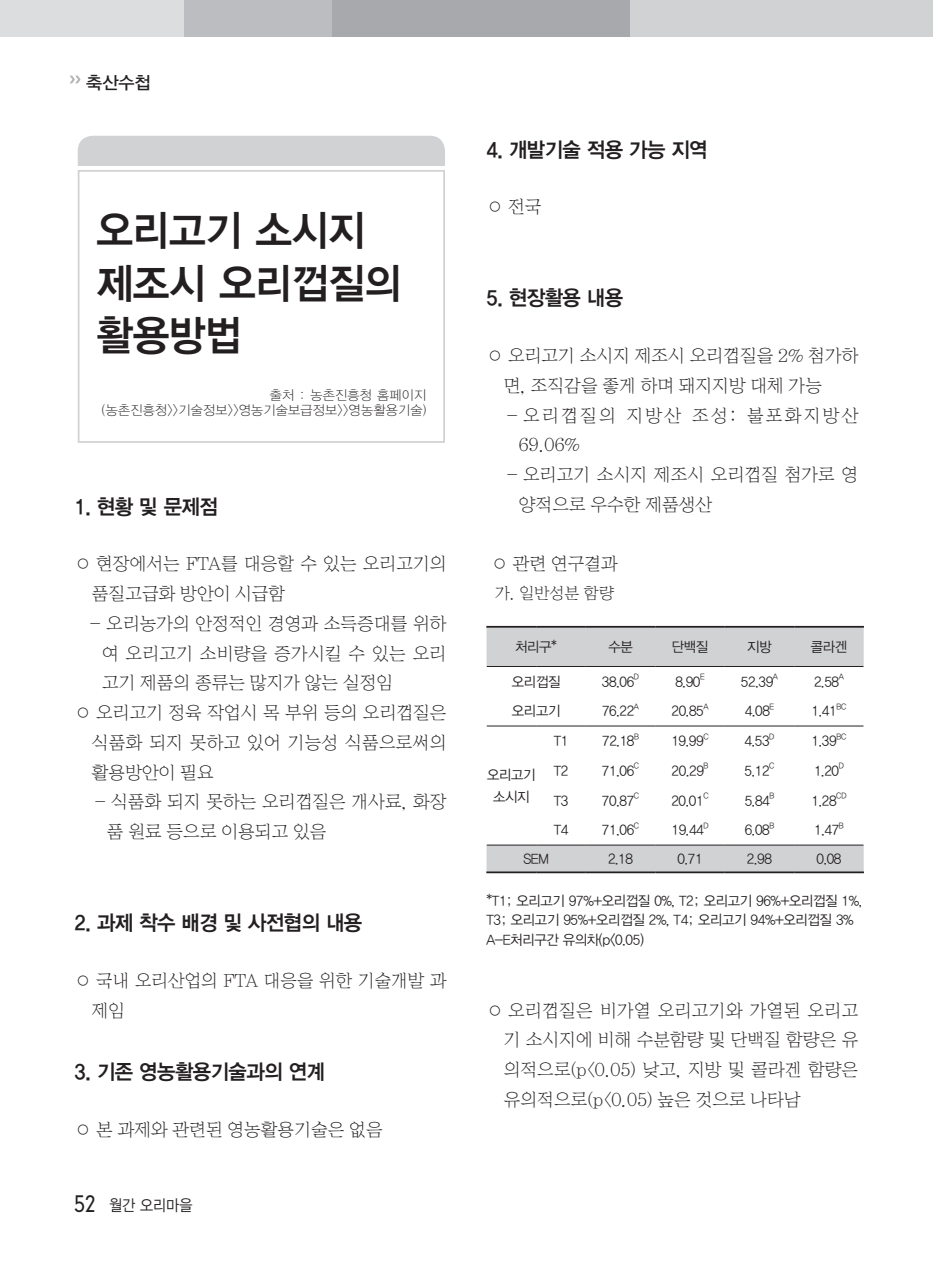
<style>
.page{position:relative;width:933px;height:1275px;background:#fff}
.page>*{position:absolute;margin:0;border:0;box-sizing:border-box;transform-origin:0 0}
.t1{font:42px/52.5px "YDIYGO340";letter-spacing:-.01em;color:#231f20;scale:.95 1}
.t2{font:21px "YDIYGO340";letter-spacing:-.025em;color:#231f20;scale:.95 1}
.t3{font:17.5px/29.8px "YDIY Sin";letter-spacing:-.025em;color:#231f20}
.t4{font:17.5px/29.8px "YDIY Sin";letter-spacing:.105em;color:#231f20}
.t5{font:17.5px "YDIYGO330";color:#231f20}
.t6{font:15.75px "YDIYGO320";color:#231f20;scale:.9 1}
.t7{font:15.75px "YDIY Sin";letter-spacing:-.025em;color:#231f20}
.ÙÅÁ_Û{font:14px "YDIYGO320";letter-spacing:-.025em;color:#231f20;scale:.96 1}
.t8{font:13.12px "YDIYGO310";letter-spacing:.02em;color:#231f20}
.ÙÅÁ_Û-2{font:8.22px "YDIYGO320";color:#231f20;scale:.96 1}
.s1{font-family:"DIN Neuzeit Grotesk Std";font-weight:300;font-size:22.75px}
</style>
<div class="page">
<div style="left:78px;top:136px;width:367px;height:136px;background:#d1d2d4;border-radius:15px"></div>
<div style="left:74px;top:167px;width:385px;height:243px;background:#fff"></div>
<div style="left:78px;top:170px;width:367px;height:273px;border:2px solid #d1d2d4"></div>
<div style="left:0;top:0;width:184px;height:36px;background:#dcdddf"></div>
<div style="left:184px;top:0;width:148px;height:36px;background:#bcbdc0"></div>
<div style="left:332px;top:0;width:298px;height:36px;background:#a8a9ad"></div>
<div style="left:630px;top:0;width:303px;height:36px;background:#d1d2d4"></div>
<div style="left:486px;top:628px;width:377px;height:38px;background:#d1d2d4"></div>
<div style="left:486px;top:845px;width:377px;height:26px;background:#d1d2d4"></div>
<hr style="left:486px;top:626px;width:50px;height:2px;background:#231f20">
<hr style="left:536px;top:626px;width:50px;height:2px;background:#231f20">
<hr style="left:586px;top:626px;width:69px;height:2px;background:#231f20">
<hr style="left:655px;top:626px;width:69px;height:2px;background:#231f20">
<hr style="left:724px;top:626px;width:70px;height:2px;background:#231f20">
<hr style="left:794px;top:626px;width:70px;height:2px;background:#231f20">
<hr style="left:486px;top:871px;width:50px;height:2px;background:#231f20">
<hr style="left:536px;top:871px;width:50px;height:2px;background:#231f20">
<hr style="left:586px;top:871px;width:69px;height:2px;background:#231f20">
<hr style="left:655px;top:871px;width:69px;height:2px;background:#231f20">
<hr style="left:724px;top:871px;width:70px;height:2px;background:#231f20">
<hr style="left:794px;top:871px;width:70px;height:2px;background:#231f20">
<hr style="left:487px;top:666px;width:49px;height:1px;background:#231f20">
<hr style="left:536px;top:666px;width:50px;height:1px;background:#231f20">
<hr style="left:586px;top:666px;width:69px;height:1px;background:#231f20">
<hr style="left:655px;top:666px;width:69px;height:1px;background:#231f20">
<hr style="left:724px;top:666px;width:70px;height:1px;background:#231f20">
<hr style="left:794px;top:666px;width:69px;height:1px;background:#231f20">
<hr style="left:487px;top:726px;width:49px;height:1px;background:#231f20">
<hr style="left:536px;top:726px;width:50px;height:1px;background:#231f20">
<hr style="left:586px;top:726px;width:69px;height:1px;background:#231f20">
<hr style="left:655px;top:726px;width:69px;height:1px;background:#231f20">
<hr style="left:724px;top:726px;width:70px;height:1px;background:#231f20">
<hr style="left:794px;top:726px;width:69px;height:1px;background:#231f20">
<hr style="left:487px;top:845px;width:49px;height:1px;background:#231f20">
<hr style="left:536px;top:845px;width:50px;height:1px;background:#231f20">
<hr style="left:586px;top:845px;width:69px;height:1px;background:#231f20">
<hr style="left:655px;top:845px;width:69px;height:1px;background:#231f20">
<hr style="left:724px;top:845px;width:70px;height:1px;background:#231f20">
<hr style="left:794px;top:845px;width:69px;height:1px;background:#231f20">
<p class="t5" style="left:69px;top:73px;width:83px"><sup>》》</sup>축산수첩</p>
<p class="t1" style="left:97px;top:205px;width:284px">오리고기 소시지</p>
<p class="t1" style="left:97px;top:257px;width:322px">제조시 오리껍질의 활용방법</p>
<p class="t8" style="left:270px;top:388px;width:158px">출처 : 농촌진흥청 홈페이지</p>
<p class="t8" style="left:102px;top:403px;width:326px">(농촌진흥청&gt;&gt;기술정보&gt;&gt;영농기술보급정보&gt;&gt;영농활용기술)</p>
<p class="t2" style="left:74px;top:494px;width:152px">1. 현황 및 문제점</p>
<p class="t3" style="left:92px;top:550px;width:356px;text-indent:-17px">○ 현장에서는 FTA를 대응할 수 있는 오리고기의 품질고급화 방안이 시급함</p>
<p class="t3" style="left:102px;top:609px;width:346px;text-align:justify;text-indent:-12px">- 오리농가의 안정적인 경영과 소득증대를 위하 여 오리고기 소비량을 증가시킬 수 있는 오리 고기 제품의 종류는 많지가 않는 실정임</p>
<p class="t3" style="left:92px;top:698px;width:356px;text-align:justify;text-indent:-17px">○ 오리고기 정육 작업시 목 부위 등의 오리껍질은 식품화 되지 못하고 있어 기능성 식품으로써의 활용방안이 필요</p>
<p class="t3" style="left:107px;top:788px;width:341px;text-indent:-12px">- 식품화 되지 못하는 오리껍질은 개사료, 화장 품 원료 등으로 이용되고 있음</p>
<p class="t2" style="left:74px;top:911px;width:304px">2. 과제 착수 배경 및 사전협의 내용</p>
<p class="t3" style="left:92px;top:966px;width:356px;text-indent:-17px">○ 국내 오리산업의 FTA 대응을 위한 기술개발 과 제임</p>
<p class="t2" style="left:74px;top:1059px;width:265px">3. 기존 영농활용기술과의 연계</p>
<p class="t3" style="left:74px;top:1115px;width:310px">○ 본 과제와 관련된 영농활용기술은 없음</p>
<p class="t6" style="left:74px;top:1196px;width:133px"><span class="s1">52</span> 월간 오리마을</p>
<p class="t2" style="left:486px;top:137px;width:234px">4. 개발기술 적용 가능 지역</p>
<p class="t3" style="left:486px;top:193px;width:57px">○ 전국</p>
<p class="t2" style="left:486px;top:286px;width:145px">5. 현장활용 내용</p>
<p class="t3" style="left:503px;top:341px;width:356px;text-indent:-17px">○ 오리고기 소시지 제조시 오리껍질을 2% 첨가하 면, 조직감을 좋게 하며 돼지지방 대체 가능</p>
<p class="t4" style="left:518px;top:401px;width:341px;text-indent:-12px">- 오리껍질의 지방산 조성: 불포화지방산<br>69.06%</p>
<p class="t3" style="left:518px;top:460px;width:341px;text-indent:-12px">- 오리고기 소시지 제조시 오리껍질 첨가로 영 양적으로 우수한 제품생산</p>
<p class="t3" style="left:491px;top:550px;width:128px">○ 관련 연구결과</p>
<p class="t7" style="left:495px;top:585px;width:121px">가. 일반성분 함량</p>
<p class="ÙÅÁ_Û" style="left:515px;top:639px;width:45px">처리구*</p>
<p class="ÙÅÁ_Û" style="left:608px;top:639px;width:27px">수분</p>
<p class="ÙÅÁ_Û" style="left:672px;top:639px;width:39px">단백질</p>
<p class="ÙÅÁ_Û" style="left:747px;top:639px;width:27px">지방</p>
<p class="ÙÅÁ_Û" style="left:810px;top:639px;width:39px">콜라겐</p>
<p class="ÙÅÁ_Û" style="left:512px;top:674px;width:52px">오리껍질</p>
<p class="ÙÅÁ_Û" style="left:602px;top:674px;width:35px">38.06</p>
<p class="ÙÅÁ_Û-2" style="left:634px;top:672px;width:7px">D</p>
<p class="ÙÅÁ_Û" style="left:675px;top:674px;width:28px">8.90</p>
<p class="ÙÅÁ_Û-2" style="left:700px;top:672px;width:6px">E</p>
<p class="ÙÅÁ_Û" style="left:741px;top:674px;width:35px">52.39</p>
<p class="ÙÅÁ_Û-2" style="left:773px;top:672px;width:7px">A</p>
<p class="ÙÅÁ_Û" style="left:814px;top:674px;width:28px">2.58</p>
<p class="ÙÅÁ_Û-2" style="left:838px;top:672px;width:7px">A</p>
<p class="ÙÅÁ_Û" style="left:512px;top:703px;width:52px">오리고기</p>
<p class="ÙÅÁ_Û" style="left:602px;top:703px;width:35px">76.22</p>
<p class="ÙÅÁ_Û-2" style="left:634px;top:702px;width:7px">A</p>
<p class="ÙÅÁ_Û" style="left:671px;top:703px;width:35px">20.85</p>
<p class="ÙÅÁ_Û-2" style="left:703px;top:702px;width:7px">A</p>
<p class="ÙÅÁ_Û" style="left:745px;top:703px;width:28px">4.08</p>
<p class="ÙÅÁ_Û-2" style="left:769px;top:702px;width:6px">E</p>
<p class="ÙÅÁ_Û" style="left:811px;top:703px;width:28px">1.41</p>
<p class="ÙÅÁ_Û-2" style="left:836px;top:702px;width:12px">BC</p>
<p class="ÙÅÁ_Û" style="left:487px;top:767px;width:52px">오리고기</p>
<p class="ÙÅÁ_Û" style="left:493px;top:789px;width:39px">소시지</p>
<p class="ÙÅÁ_Û" style="left:553px;top:733px;width:17px">T1</p>
<p class="ÙÅÁ_Û" style="left:602px;top:733px;width:35px">72.18</p>
<p class="ÙÅÁ_Û-2" style="left:634px;top:732px;width:7px">B</p>
<p class="ÙÅÁ_Û" style="left:671px;top:733px;width:35px">19.99</p>
<p class="ÙÅÁ_Û-2" style="left:703px;top:732px;width:7px">C</p>
<p class="ÙÅÁ_Û" style="left:744px;top:733px;width:28px">4.53</p>
<p class="ÙÅÁ_Û-2" style="left:769px;top:732px;width:7px">D</p>
<p class="ÙÅÁ_Û" style="left:811px;top:733px;width:28px">1.39</p>
<p class="ÙÅÁ_Û-2" style="left:836px;top:732px;width:12px">BC</p>
<p class="ÙÅÁ_Û" style="left:553px;top:763px;width:17px">T2</p>
<p class="ÙÅÁ_Û" style="left:602px;top:763px;width:35px">71.06</p>
<p class="ÙÅÁ_Û-2" style="left:634px;top:761px;width:7px">C</p>
<p class="ÙÅÁ_Û" style="left:671px;top:763px;width:35px">20.29</p>
<p class="ÙÅÁ_Û-2" style="left:703px;top:761px;width:7px">B</p>
<p class="ÙÅÁ_Û" style="left:744px;top:763px;width:28px">5.12</p>
<p class="ÙÅÁ_Û-2" style="left:769px;top:761px;width:7px">C</p>
<p class="ÙÅÁ_Û" style="left:814px;top:763px;width:28px">1.20</p>
<p class="ÙÅÁ_Û-2" style="left:838px;top:761px;width:7px">D</p>
<p class="ÙÅÁ_Û" style="left:553px;top:793px;width:17px">T3</p>
<p class="ÙÅÁ_Û" style="left:602px;top:793px;width:35px">70.87</p>
<p class="ÙÅÁ_Û-2" style="left:634px;top:791px;width:7px">C</p>
<p class="ÙÅÁ_Û" style="left:671px;top:793px;width:35px">20.01</p>
<p class="ÙÅÁ_Û-2" style="left:703px;top:791px;width:7px">C</p>
<p class="ÙÅÁ_Û" style="left:744px;top:793px;width:28px">5.84</p>
<p class="ÙÅÁ_Û-2" style="left:769px;top:791px;width:7px">B</p>
<p class="ÙÅÁ_Û" style="left:811px;top:793px;width:28px">1.28</p>
<p class="ÙÅÁ_Û-2" style="left:836px;top:791px;width:12px">CD</p>
<p class="ÙÅÁ_Û" style="left:553px;top:823px;width:17px">T4</p>
<p class="ÙÅÁ_Û" style="left:602px;top:823px;width:35px">71.06</p>
<p class="ÙÅÁ_Û-2" style="left:634px;top:821px;width:7px">C</p>
<p class="ÙÅÁ_Û" style="left:671px;top:823px;width:35px">19.44</p>
<p class="ÙÅÁ_Û-2" style="left:703px;top:821px;width:7px">D</p>
<p class="ÙÅÁ_Û" style="left:744px;top:823px;width:28px">6.08</p>
<p class="ÙÅÁ_Û-2" style="left:769px;top:821px;width:7px">B</p>
<p class="ÙÅÁ_Û" style="left:814px;top:823px;width:28px">1.47</p>
<p class="ÙÅÁ_Û-2" style="left:839px;top:821px;width:7px">B</p>
<p class="ÙÅÁ_Û" style="left:523px;top:851px;width:28px">SEM</p>
<p class="ÙÅÁ_Û" style="left:608px;top:851px;width:28px">2.18</p>
<p class="ÙÅÁ_Û" style="left:677px;top:851px;width:28px">0.71</p>
<p class="ÙÅÁ_Û" style="left:747px;top:851px;width:28px">2.98</p>
<p class="ÙÅÁ_Û" style="left:816px;top:851px;width:28px">0.08</p>
<p class="ÙÅÁ_Û" style="left:486px;top:893px;width:393px">*T1; 오리고기 97%+오리껍질 0%, T2; 오리고기 96%+오리껍질 1%,</p>
<p class="ÙÅÁ_Û" style="left:486px;top:912px;width:384px">T3; 오리고기 95%+오리껍질 2%, T4; 오리고기 94%+오리껍질 3%</p>
<p class="ÙÅÁ_Û" style="left:486px;top:932px;width:166px">A-E처리구간 유의차(p&lt;0.05)</p>
<p class="t3" style="left:503px;top:996px;width:356px;text-align:justify;text-indent:-17px">○ 오리껍질은 비가열 오리고기와 가열된 오리고 기 소시지에 비해 수분함량 및 단백질 함량은 유 의적으로(p&lt;0.05) 낮고, 지방 및 콜라겐 함량은 유의적으로(p&lt;0.05) 높은 것으로 나타남</p>
</div>
